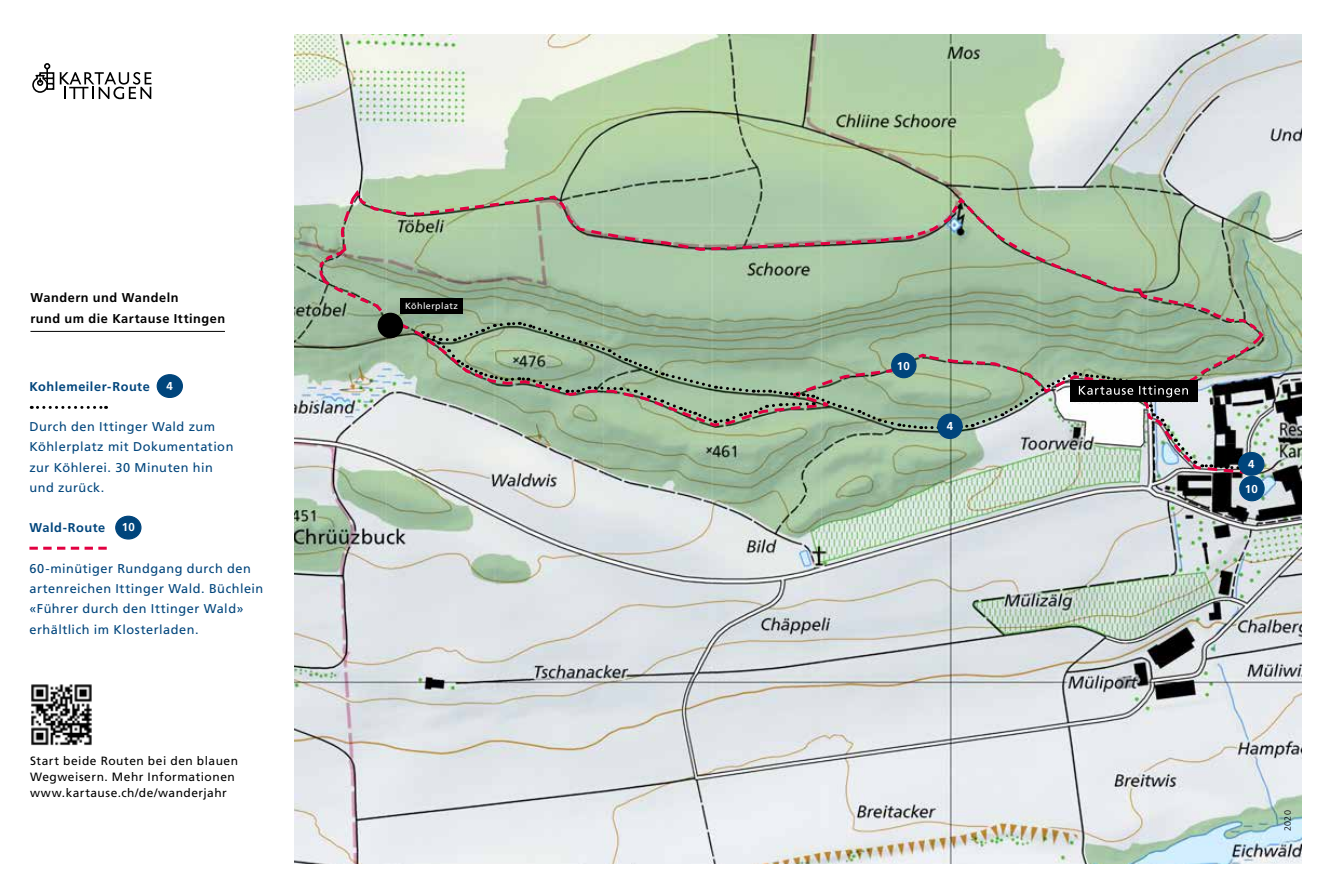
<style>
.page{position:relative;width:1331px;height:893px;background:#fff}
.page>*{position:absolute;margin:0;border:0;box-sizing:border-box;transform-origin:0 0}
.t1{font:12.75px/20.2px "Frutiger";letter-spacing:.04em;color:#00457c}
.t2{font:700 12.75px/20.2px "Frutiger";letter-spacing:.04em;color:#000}
.t3{font:700 12.75px "Frutiger";letter-spacing:.04em;color:#00457c}
.t4{font:12px/15.8px "Frutiger";letter-spacing:.04em;color:#000}
.t5{font:700 11.55px "Frutiger";color:#fff}
.t6{font:9px "Frutiger";letter-spacing:.045em;color:#fff}
.t7{font:300 9px "Frutiger";color:#000}
</style>
<div class="page">
<svg style="left:32px;top:63px;width:120px;height:36px"></svg>
<img style="left:31px;top:684px;width:61px;height:62px">
<img style="left:295px;top:34px;width:1006px;height:829px">
<svg style="left:318px;top:187px;width:948px;height:288px;background:#a7bda2"></svg>
<svg style="left:421px;top:320px;width:824px;height:154px;background:#9fb39d"></svg>
<div style="left:157px;top:375px;width:25px;height:22px;background:#00457c;border-radius:50%"></div>
<div style="left:157px;top:374px;width:26px;height:24px;border:1px solid #00457c;border-radius:50%"></div>
<div style="left:938px;top:414px;width:24px;height:24px;background:#00457c;border-radius:50%"></div>
<div style="left:937px;top:414px;width:26px;height:25px;border:1px solid #00457c;border-radius:50%"></div>
<div style="left:378px;top:313px;width:24px;height:25px;background:#000;border-radius:50%"></div>
<div style="left:378px;top:313px;width:25px;height:25px;border:1px solid #000;border-radius:50%"></div>
<div style="left:116px;top:516px;width:25px;height:23px;background:#00457c;border-radius:50%"></div>
<div style="left:115px;top:516px;width:27px;height:24px;border:1px solid #00457c;border-radius:50%"></div>
<div style="left:892px;top:353px;width:24px;height:25px;background:#00457c;border-radius:50%"></div>
<div style="left:891px;top:353px;width:26px;height:25px;border:1px solid #00457c;border-radius:50%"></div>
<div style="left:1240px;top:476px;width:24px;height:25px;background:#00457c;border-radius:50%"></div>
<div style="left:1239px;top:476px;width:26px;height:25px;border:1px solid #00457c;border-radius:50%"></div>
<div style="left:1239px;top:452px;width:25px;height:23px;background:#00457c;border-radius:50%"></div>
<div style="left:1238px;top:452px;width:26px;height:24px;border:1px solid #00457c;border-radius:50%"></div>
<hr style="left:30px;top:331px;width:195px;height:1px;background:#000">
<svg style="left:31px;top:406px;width:76px;height:3px"></svg>
<svg style="left:29px;top:547px;width:78px;height:3px"></svg>
<div style="left:400px;top:298px;width:63px;height:15px;background:#000"></div>
<p class="t2" style="left:30px;top:288px;width:196px">Wandern und Wandeln<br>rund um die Kartause Ittingen</p>
<p class="t6" style="left:405px;top:300px;width:55px">Köhlerplatz</p>
<p class="t3" style="left:29px;top:379px;width:122px">Kohlemeiler-Route</p>
<p class="t1" style="left:29px;top:417px;width:205px">Durch den Ittinger Wald zum<br>Köhlerplatz mit Dokumentation zur Köhlerei. 30 Minuten hin und zurück.</p>
<p class="t3" style="left:29px;top:520px;width:77px">Wald-Route</p>
<p class="t1" style="left:29px;top:558px;width:235px">60-minütiger Rundgang durch den artenreichen Ittinger Wald. Büchlein «Führer durch den Ittinger Wald» erhältlich im Klosterladen.</p>
<p class="t5" style="left:167px;top:379px;width:8px">4</p>
<p class="t5" style="left:122px;top:520px;width:15px">10</p>
<p class="t4" style="left:30px;top:753px;width:210px">Start beide Routen bei den blauen<br>Wegweisern. Mehr Informationen www.kartause.ch/de/wanderjahr</p>
<p class="t5" style="left:897px;top:359px;width:15px">10</p>
<p class="t5" style="left:947px;top:419px;width:8px">4</p>
<p class="t5" style="left:1248px;top:457px;width:8px">4</p>
<p class="t5" style="left:1245px;top:482px;width:15px">10</p>
<p class="t7" style="left:1283px;top:831px;width:22px;rotate:-90deg">2020</p>
</div>
